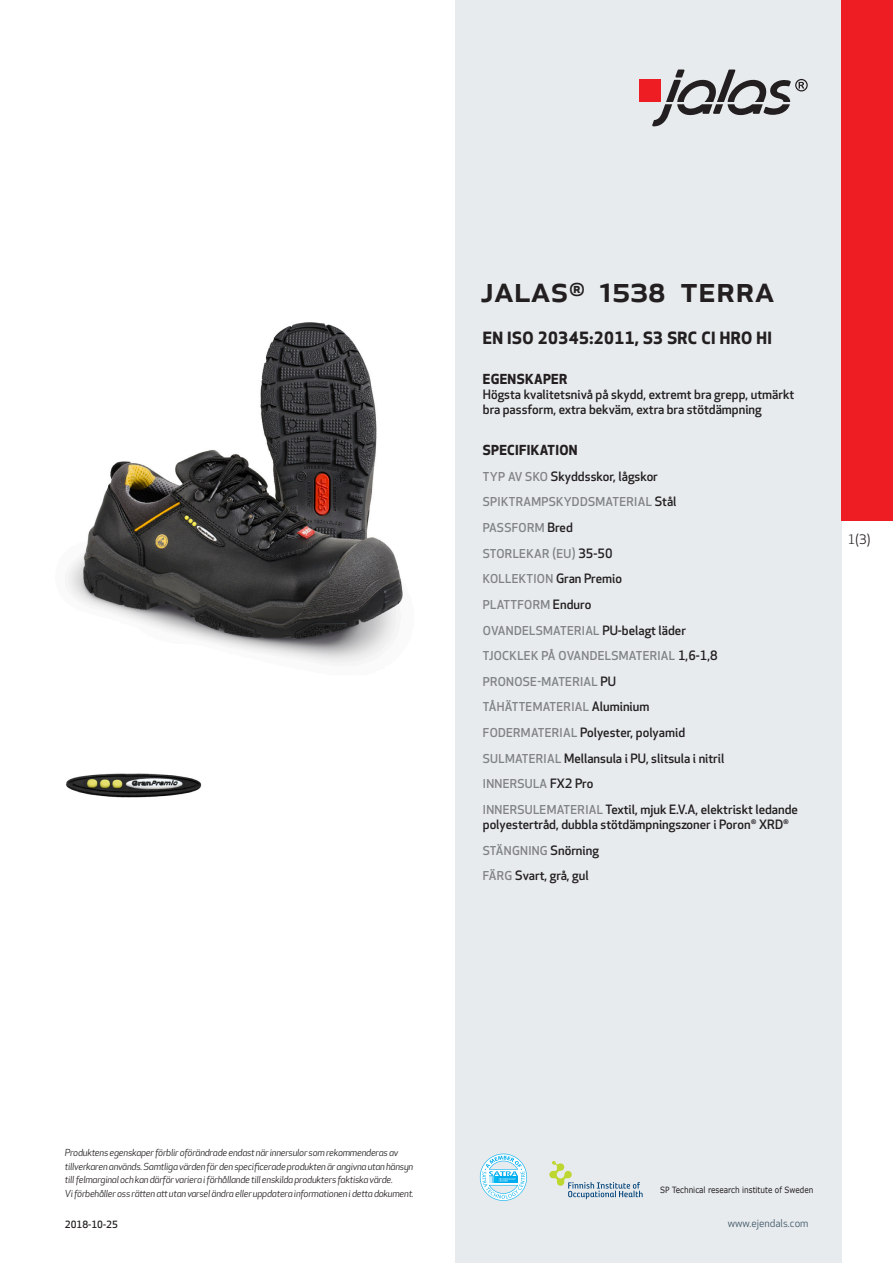
<style>
.page{position:relative;width:893px;height:1263px;background:#fff}
.page>*{position:absolute;margin:0;border:0;box-sizing:border-box;transform-origin:0 0}
.prodname{font:500 36px "Apex New";color:#231f20}
.Funktion_body{font:700 16.5px "Apex New";letter-spacing:.025em;color:#231f20}
.Funktion_body-2{font:700 13.5px "Apex New";letter-spacing:.025em;color:#231f20}
.t1{font:12.75px "Apex New";color:#231f20}
.Funktion_body-3{font:500 12.6px/15px "Apex New";color:#231f20}
.Funktion_body-4{font:500 12px "Apex New";letter-spacing:.025em;color:#808285}
.t2{font:10.5px "Apex New";color:#405968}
.Sidfot_datum{font:500 9.75px "Apex New";color:#231f20}
.t3{font:italic 9.45px/13.5px "Apex New";letter-spacing:-.025em;color:#231f20}
.t4{font:8.55px "Verdana";color:#231f20;scale:.85 1}
.s1{font-size:12px;color:#808285}
.s2{font-size:12.6px;color:#231f20}
</style>
<div class="page">
<div style="left:455px;top:0;width:387px;height:1263px;background:#e8ebee"></div>
<svg style="left:549px;top:1161px;width:94px;height:38px"></svg>
<svg style="left:480px;top:1154px;width:47px;height:47px"></svg>
<div style="left:639px;top:80px;width:22px;height:22px;background:#ee1d23"></div>
<svg style="left:652px;top:70px;width:156px;height:56px"></svg>
<div style="left:842px;top:0;width:51px;height:520px;background:#ee1d23"></div>
<img style="left:68px;top:322px;width:335px;height:341px">
<img style="left:66px;top:773px;width:136px;height:25px">
<p class="prodname" style="left:480px;top:265px;width:294px">JALAS<sup>®</sup> 1538 Terra</p>
<p class="Funktion_body" style="left:483px;top:326px;width:291px">EN ISO 20345:2011, S3 SRC CI HRO HI</p>
<p class="Funktion_body-2" style="left:483px;top:370px;width:86px">EGENSKAPER</p>
<p class="Funktion_body-3" style="left:483px;top:387px;width:313px">Högsta kvalitetsnivå på skydd, extremt bra grepp, utmärkt bra passform, extra bekväm, extra bra stötdämpning</p>
<p class="Funktion_body-2" style="left:483px;top:440px;width:96px">SPECIFIKATION</p>
<p class="Funktion_body-3" style="left:483px;top:468px;width:177px"><span class="s1">TYP AV SKO</span> Skyddsskor, lågskor</p>
<p class="Funktion_body-4" style="left:483px;top:494px;width:195px">SPIKTRAMPSKYDDSMATERIAL <span class="s2">Stål</span></p>
<p class="Funktion_body-4" style="left:483px;top:520px;width:92px">PASSFORM <span class="s2">Bred</span></p>
<p class="Funktion_body-4" style="left:483px;top:545px;width:131px">STORLEKAR (EU) <span class="s2">35-50</span></p>
<p class="Funktion_body-4" style="left:483px;top:571px;width:141px">KOLLEKTION <span class="s2">Gran Premio</span></p>
<p class="Funktion_body-4" style="left:483px;top:596px;width:110px">PLATTFORM <span class="s2">Enduro</span></p>
<p class="Funktion_body-4" style="left:483px;top:622px;width:205px">OVANDELSMATERIAL <span class="s2">PU-belagt läder</span></p>
<p class="Funktion_body-4" style="left:483px;top:648px;width:236px">TJOCKLEK PÅ OVANDELSMATERIAL <span class="s2">1,6-1,8</span></p>
<p class="Funktion_body-4" style="left:483px;top:673px;width:135px">PRONOSE-MATERIAL <span class="s2">PU</span></p>
<p class="Funktion_body-4" style="left:483px;top:699px;width:168px">TÅHÄTTEMATERIAL <span class="s2">Aluminium</span></p>
<p class="Funktion_body-3" style="left:483px;top:725px;width:204px"><span class="s1">FODERMATERIAL</span> Polyester, polyamid</p>
<p class="Funktion_body-3" style="left:483px;top:750px;width:243px"><span class="s1">SULMATERIAL</span> Mellansula i PU, slitsula i nitril</p>
<p class="Funktion_body-4" style="left:483px;top:776px;width:112px">INNERSULA <span class="s2">FX2 Pro</span></p>
<p class="Funktion_body-3" style="left:483px;top:802px;width:317px"><span class="s1">INNERSULEMATERIAL</span> Textil, mjuk E.V.A, elektriskt ledande polyestertråd, dubbla stötdämpningszoner i Poron<sup>®</sup> XRD<sup>®</sup></p>
<p class="Funktion_body-4" style="left:483px;top:842px;width:118px">STÄNGNING <span class="s2">Snörning</span></p>
<p class="Funktion_body-3" style="left:483px;top:868px;width:107px"><span class="s1">FÄRG</span> Svart, grå, gul</p>
<p class="t1" style="left:848px;top:531px;width:24px">1(3)</p>
<p class="t3" style="left:65px;top:1146px;width:350px">Produktens egenskaper förblir oförändrade endast när innersulor som rekommenderas av tillverkaren används. Samtliga värden för den specificerade produkten är angivna utan hänsyn till felmarginal och kan därför variera i förhållande till enskilda produkters faktiska värde.<br>Vi förbehåller oss rätten att utan varsel ändra eller uppdatera informationen i detta dokument.</p>
<p class="Sidfot_datum" style="left:65px;top:1218px;width:54px">2018-10-25</p>
<p class="t4" style="left:660px;top:1184px;width:182px">SP Technical research institute of Sweden</p>
<p class="t2" style="left:728px;top:1217px;width:82px">www.ejendals.com</p>
</div>
